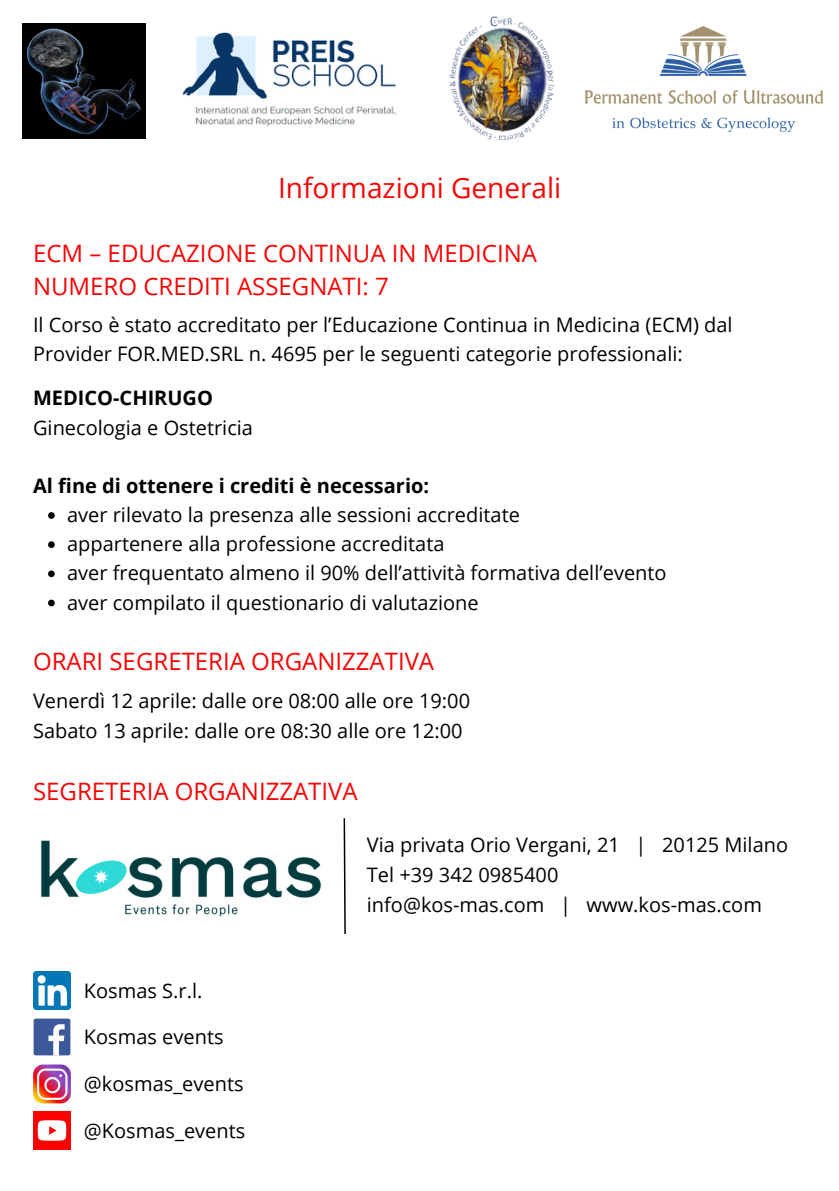
<style>
.page{position:relative;width:839px;height:1191px;background:#fff}
.page>*{position:absolute;margin:0;border:0;box-sizing:border-box;transform-origin:0 0}
.t1{font:28px "Open Sans";color:#f60605}
.t2{font:24px/33px "Open Sans";color:#f60605}
.t3{font:20px/29.2px "Open Sans";color:#000}
.t4{font:700 20px "Open Sans";color:#000}
</style>
<div class="page">
<img style="left:22px;top:23px;width:123px;height:116px">
<img style="left:182px;top:32px;width:214px;height:95px">
<img style="left:449px;top:16px;width:106px;height:123px">
<img style="left:585px;top:27px;width:237px;height:105px">
<svg style="left:343px;top:818px;width:3px;height:116px"></svg>
<img style="left:40px;top:840px;width:282px;height:77px">
<img style="left:33px;top:1018px;width:38px;height:38px">
<img style="left:33px;top:1065px;width:38px;height:39px">
<img style="left:33px;top:1112px;width:38px;height:37px">
<img style="left:33px;top:972px;width:38px;height:37px">
<svg style="left:48px;top:512px;width:7px;height:7px"></svg>
<svg style="left:48px;top:541px;width:7px;height:7px"></svg>
<svg style="left:48px;top:570px;width:7px;height:7px"></svg>
<svg style="left:48px;top:600px;width:7px;height:6px"></svg>
<h3 class="t1" style="left:278px;top:168px;width:285px">Informazioni Generali</h3>
<p class="t2" style="left:33px;top:236px;width:505px">ECM – EDUCAZIONE CONTINUA IN MEDICINA<br>NUMERO CREDITI ASSEGNATI: 7</p>
<p class="t3" style="left:33px;top:310px;width:701px">Il Corso è stato accreditato per l’Educazione Continua in Medicina (ECM) dal<br>Provider FOR.MED.SRL n. 4695 per le seguenti categorie professionali:</p>
<p class="t4" style="left:33px;top:384px;width:181px">MEDICO-CHIRUGO</p>
<p class="t3" style="left:33px;top:412px;width:221px">Ginecologia e Ostetricia</p>
<h2 class="t4" style="left:33px;top:472px;width:397px">Al fine di ottenere i crediti è necessario:</h2>
<p class="t3" style="left:67px;top:500px;width:454px">aver rilevato la presenza alle sessioni accreditate</p>
<p class="t3" style="left:67px;top:529px;width:379px">appartenere alla professione accreditata</p>
<h2 class="t3" style="left:67px;top:558px;width:601px">aver frequentato almeno il 90% dell’attività formativa dell’evento</h2>
<p class="t3" style="left:67px;top:587px;width:413px">aver compilato il questionario di valutazione</p>
<p class="t2" style="left:33px;top:644px;width:402px">ORARI SEGRETERIA ORGANIZZATIVA</p>
<p class="t3" style="left:33px;top:686px;width:438px">Venerdì 12 aprile: dalle ore 08:00 alle ore 19:00</p>
<p class="t3" style="left:33px;top:716px;width:431px">Sabato 13 aprile: dalle ore 08:30 alle ore 12:00</p>
<p class="t2" style="left:33px;top:774px;width:326px">SEGRETERIA ORGANIZZATIVA</p>
<p class="t3" style="left:367px;top:830px;width:423px">Via privata Orio Vergani, 21 | 20125 Milano</p>
<p class="t3" style="left:367px;top:860px;width:193px">Tel +39 342 0985400</p>
<p class="t3" style="left:367px;top:890px;width:396px">info@kos-mas.com | www.kos-mas.com</p>
<p class="t3" style="left:84px;top:975px;width:120px">Kosmas S.r.l.</p>
<p class="t3" style="left:84px;top:1022px;width:141px">Kosmas events</p>
<p class="t3" style="left:84px;top:1069px;width:161px">@kosmas_events</p>
<p class="t3" style="left:84px;top:1116px;width:163px">@Kosmas_events</p>
</div>
